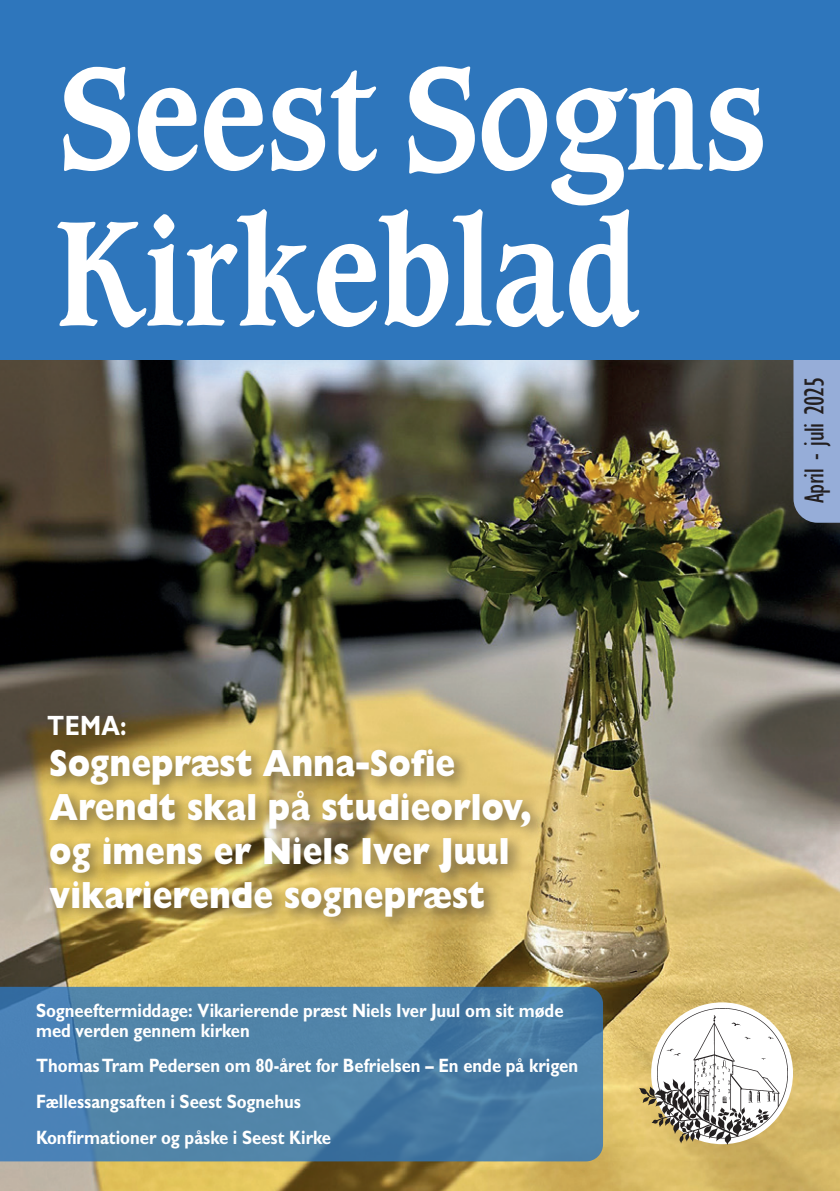
<style>
.page{position:relative;width:840px;height:1191px;background:#fff}
.page>*{position:absolute;margin:0;border:0;box-sizing:border-box;transform-origin:0 0}
.t1{font:700 144px "Caxton Std";color:#fff;scale:.85 1}
.t2{font:800 38px/44px "Gill Sans Std";color:#fff;scale:.85 1}
.t3{font:condensed 28px "Gill Sans";letter-spacing:-.02em;color:#231f20}
.t4{font:700 28px "Gill Sans Std";color:#fff;scale:.85 1}
.t5{font:700 19.4px/35.8px "Gill Sans Std";color:#fff;scale:.86 1}
</style>
<div class="page">
<img style="left:0;top:359px;width:839px;height:832px">
<svg style="left:650px;top:1002px;width:142px;height:142px"></svg>
<img style="left:639px;top:1008px;width:147px;height:136px">
<div style="left:793px;top:359px;width:46px;height:164px;background:#96add8"></div>
<div style="left:0;top:0;width:839px;height:359px;background:#2e76bc"></div>
<svg style="left:153px;top:209px;width:486px;height:118px"></svg>
<svg style="left:63px;top:67px;width:699px;height:138px"></svg>
<svg style="left:0;top:986px;width:602px;height:175px;background:#4d80a8"></svg>
<div style="left:44px;top:710px;width:502px;height:222px;background:#231f20;opacity:.2"></div>
<div style="left:45px;top:744px;width:501px;height:188px;background:#231f20;opacity:.35"></div>
<svg style="left:63px;top:196px;width:90px;height:130px"></svg>
<h1 class="t1" style="left:56px;top:184px;width:103px">K</h1>
<h1 class="t1" style="left:403px;top:30px;width:89px">S</h1>
<h3 class="t4" style="left:47px;top:709px;width:95px">TEMA:</h3>
<h2 class="t2" style="left:49px;top:741px;width:569px">Sognepræst Anna-Sofie<br>Arendt skal på studieorlov, og imens er Niels Iver Juul vikarierende sognepræst</h2>
<p class="t5" style="left:36px;top:1000px;width:614px;line-height:20px">Sogneeftermiddage: Vikarierende præst Niels Iver Juul om sit møde med verden gennem kirken</p>
<p class="t5" style="left:36px;top:1048px;width:631px">Thomas Tram Pedersen om 80-året for Befrielsen – En ende på krigen<br>Fællessangsaften i Seest Sognehus<br>Konfirmationer og påske i Seest Kirke</p>
<h3 class="t3" style="left:797px;top:503px;width:128px;rotate:-90deg">April - juli 2025</h3>
</div>
